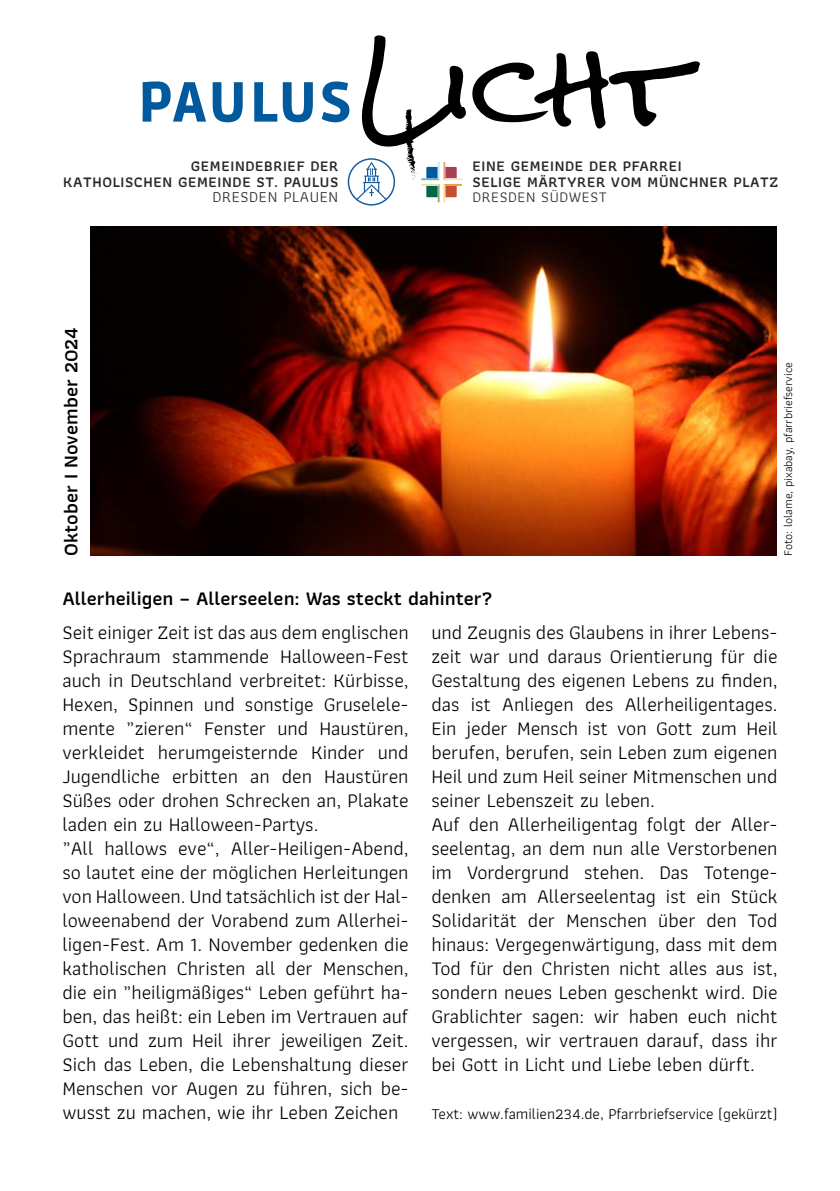
<style>
.page{position:relative;width:840px;height:1191px;background:#fff}
.page>*{position:absolute;margin:0;border:0;box-sizing:border-box;transform-origin:0 0}
.t1{font:900 56px "Ruda";letter-spacing:.04em;color:#005a9d}
.t2{font:20px/24px "Athiti";color:#000}
.t3{font:600 20px "Athiti";color:#000}
.t4{font:15.6px "Athiti";color:#000}
.t5{font:15.6px "Athiti";letter-spacing:.04em;color:#28282a}
.t6{font:600 15.2px/15.6px "Athiti";letter-spacing:.04em;color:#28282a;text-align:right}
.t7{font:15.2px "Athiti";letter-spacing:.04em;color:#28282a}
.t8{font:12px "Athiti";color:#000}
</style>
<div class="page">
<svg style="left:347px;top:35px;width:353px;height:171px"></svg>
<img style="left:91px;top:227px;width:684px;height:329px">
<h1 class="t1" style="left:138px;top:70px;width:215px">PAULUS</h1>
<p class="t6" style="left:63px;top:158px;width:276px">GEMEINDEBRIEF DER<br>KATHOLISCHEN GEMEINDE ST. PAULUS</p>
<p class="t5" style="left:212px;top:185px;width:127px">DRESDEN PLAUEN</p>
<p class="t3" style="left:56px;top:556px;width:230px;rotate:-90deg">Oktober I November 2024</p>
<p class="t6" style="left:472px;top:158px;width:307px;text-align:left">EINE GEMEINDE DER PFARREI<br>SELIGE MÄRTYRER VOM MÜNCHNER PLATZ</p>
<p class="t7" style="left:472px;top:186px;width:136px">DRESDEN SÜDWEST</p>
<p class="t8" style="left:778px;top:556px;width:195px;rotate:-90deg">Foto: lolame, pixabay, pfarrbriefservice</p>
<p class="t3" style="left:62px;top:583px;width:431px">Allerheiligen – Allerseelen: Was steckt dahinter?</p>
<p class="t2" style="left:62px;top:620px;width:347px">Seit einiger Zeit ist das aus dem englischen Sprachraum stammende Halloween-Fest auch in Deutschland verbreitet: Kürbisse, Hexen, Spinnen und sonstige Gruselele&shy;mente „zieren“ Fenster und Haustüren, verkleidet herumgeisternde Kinder und Jugendliche erbitten an den Haustüren Süßes oder drohen Schrecken an, Plakate laden ein zu Halloween-Partys.<br>„All hallows eve“, Aller-Heiligen-Abend, so lautet eine der möglichen Herleitungen von Halloween. Und tatsächlich ist der Hal&shy;loweenabend der Vorabend zum Allerhei&shy;ligen-Fest. Am 1. November gedenken die katholischen Christen all der Menschen, die ein „heiligmäßiges“ Leben geführt ha&shy;ben, das heißt: ein Leben im Vertrauen auf Gott und zum Heil ihrer jeweiligen Zeit.<br>Sich das Leben, die Lebenshaltung dieser Menschen vor Augen zu führen, sich be&shy;wusst zu machen, wie ihr Leben Zeichen</p>
<p class="t2" style="left:431px;top:620px;width:347px">und Zeugnis des Glaubens in ihrer Lebens&shy;zeit war und daraus Orientierung für die Gestaltung des eigenen Lebens zu finden, das ist Anliegen des Allerheiligentages.<br>Ein jeder Mensch ist von Gott zum Heil berufen, berufen, sein Leben zum eigenen Heil und zum Heil seiner Mitmenschen und seiner Lebenszeit zu leben.<br>Auf den Allerheiligentag folgt der Aller&shy;seelentag, an dem nun alle Verstorbenen im Vordergrund stehen. Das Totenge&shy;denken am Allerseelentag ist ein Stück Solidarität der Menschen über den Tod hinaus: Vergegenwärtigung, dass mit dem Tod für den Christen nicht alles aus ist, sondern neues Leben geschenkt wird. Die Grablichter sagen: wir haben euch nicht vergessen, wir vertrauen darauf, dass ihr bei Gott in Licht und Liebe leben dürft.</p>
<p class="t4" style="left:431px;top:1102px;width:347px">Text: www.familien234.de, Pfarrbriefservice (gekürzt)</p>
</div>
